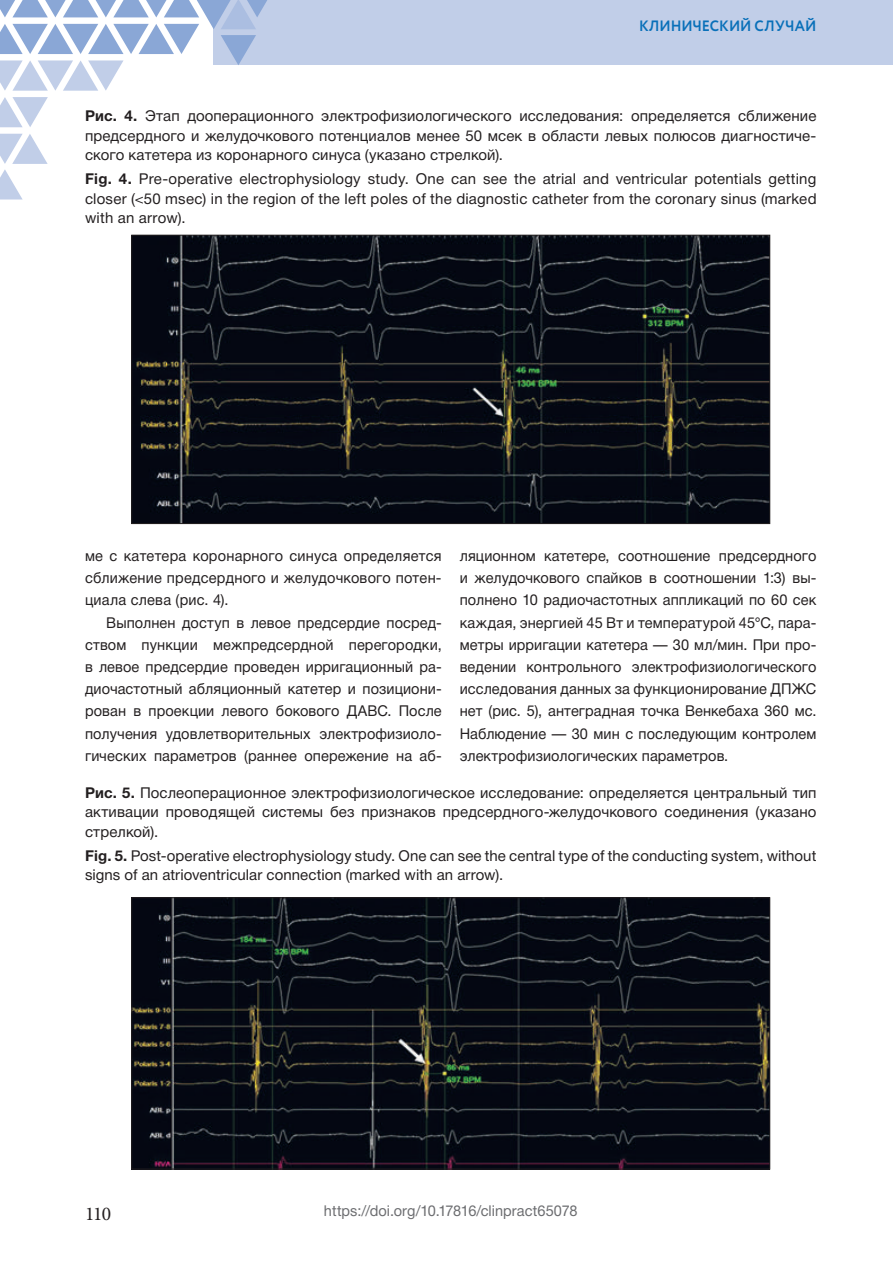
<style>
.page{position:relative;width:893px;height:1263px;background:#fff}
.page>*{position:absolute;margin:0;border:0;box-sizing:border-box;transform-origin:0 0}
.t1{font:19.5px "Minion Pro";color:#231f20}
.t2{font:15px/22.2px "Helvetica Neue Cyr";letter-spacing:.005em;color:#231f20;text-align:justify}
.t3{font:15px "Helvetica Neue Cyr";letter-spacing:.005em;color:#6c6d70}
.t4{font:700 15px "Circe";color:#0970b9;scale:.95 1}
.s1{font-weight:700}
</style>
<div class="page">
<div style="left:214px;top:0;width:679px;height:65px;background:#c1cee8"></div>
<svg style="left:0;top:97px;width:48px;height:30px"></svg>
<svg style="left:0;top:134px;width:48px;height:65px"></svg>
<svg style="left:0;top:0;width:267px;height:91px"></svg>
<img style="left:133px;top:237px;width:635px;height:285px">
<div style="left:131px;top:235px;width:639px;height:289px;border:1px solid #231f20"></div>
<img style="left:133px;top:899px;width:635px;height:268px">
<div style="left:131px;top:897px;width:639px;height:272px;border:1px solid #231f20"></div>
<p class="t4" style="left:639px;top:16px;width:188px">КЛИНИЧЕСКИЙ СЛУЧАЙ</p>
<p class="t2" style="left:85px;top:108px;width:733px;line-height:19.5px"><span class="s1">Рис. 4.</span> Этап дооперационного электрофизиологического исследования: определяется сближение предсердного и желудочкового потенциалов менее 50 мсек в области левых полюсов диагностиче&shy;ского катетера из коронарного синуса (указано стрелкой).</p>
<p class="t2" style="left:85px;top:170px;width:733px;line-height:19.5px"><span class="s1">Fig. 4.</span> Pre-operative electrophysiology study. One can see the atrial and ventricular potentials getting closer (&lt;50 msec) in the region of the left poles of the diagnostic catheter from the coronary sinus (marked with an arrow).</p>
<p class="t2" style="left:85px;top:546px;width:358px">ме с катетера коронарного синуса определяется сближение предсердного и желудочкового потен&shy;циала слева (рис. 4).</p>
<p class="t2" style="left:85px;top:613px;width:358px;text-indent:21px">Выполнен доступ в левое предсердие посред&shy;ством пункции межпредсердной перегородки, в левое предсердие проведен ирригационный ра&shy;диочастотный абляционный катетер и позициони&shy;рован в проекции левого бокового ДАВС. После получения удовлетворительных электрофизиоло&shy;гических параметров (раннее опережение на аб-</p>
<p class="t2" style="left:460px;top:546px;width:358px">ляционном катетере, соотношение предсердного и желудочкового спайков в соотношении 1:3) вы&shy;полнено 10 радиочастотных аппликаций по 60 сек каждая, энергией 45 Вт и температурой 45°С, пара&shy;метры ирригации катетера — 30 мл/мин. При про&shy;ведении контрольного электрофизиологического исследования данных за функционирование ДПЖС нет (рис. 5), антеградная точка Венкебаха 360 мс.<br>Наблюдение — 30 мин с последующим контролем электрофизиологических параметров.</p>
<p class="t2" style="left:85px;top:784px;width:733px;line-height:19.5px"><span class="s1">Рис. 5.</span> Послеоперационное электрофизиологическое исследование: определяется центральный тип активации проводящей системы без признаков предсердного-желудочкового соединения (указано стрелкой).</p>
<p class="t2" style="left:85px;top:847px;width:733px;line-height:19.5px"><span class="s1">Fig. 5.</span> Post-operative electrophysiology study. One can see the central type of the conducting system, without signs of an atrioventricular connection (marked with an arrow).</p>
<h1 class="t1" style="left:85px;top:1206px;width:28px">110</h1>
<p class="t3" style="left:324px;top:1205px;width:255px">https://doi.org/10.17816/clinpract65078</p>
</div>
